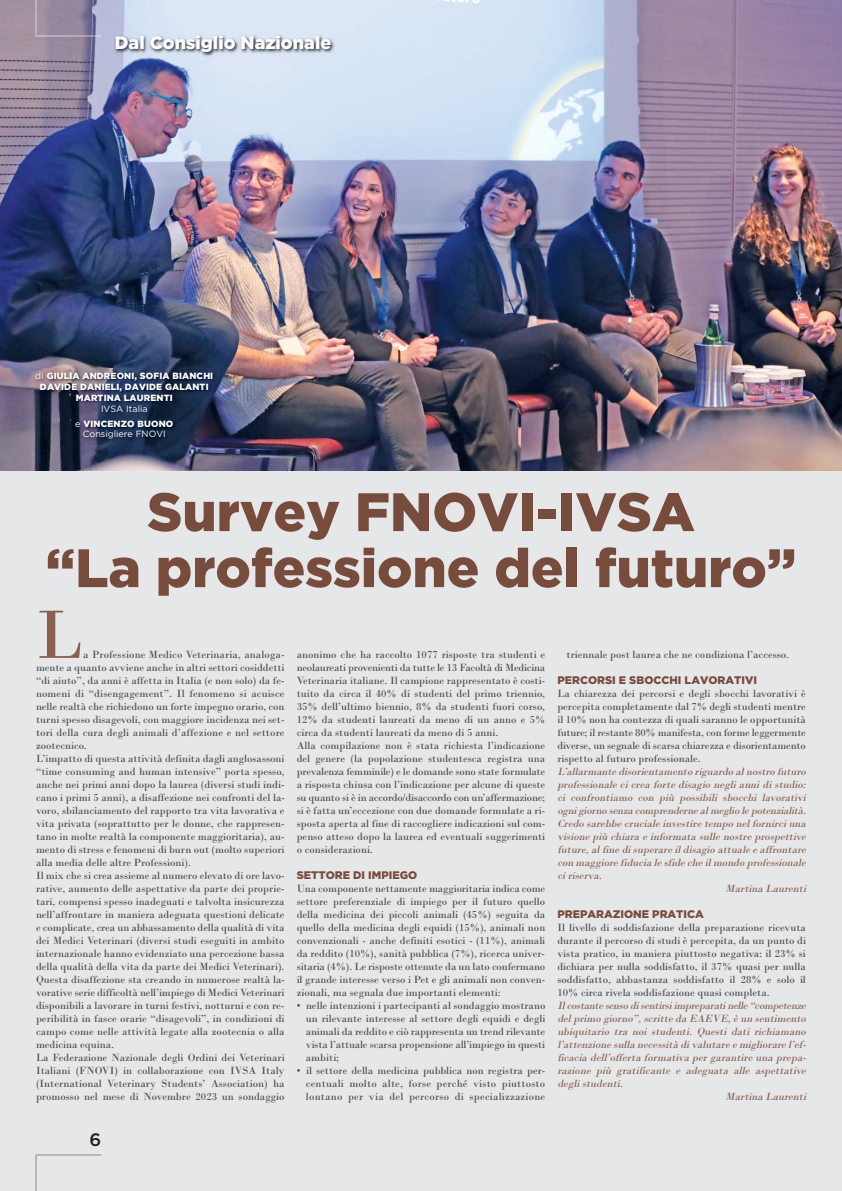
<style>
.page{position:relative;width:842px;height:1191px;background:#e6e7e8}
.page>*{position:absolute;margin:0;border:0;box-sizing:border-box;transform-origin:0 0}
.t1{font:72px "Bodoni";color:#885f50}
.t2{font:900 54px/56px "Gotham";color:#784c3d;text-align:center}
.t3{font:900 18px "Gotham";color:#fff}
.t4{font:500 18px "Gotham";color:#231f20}
.t5{font:11px/13px "Bodoni";color:#4c4c4e;text-align:justify}
.t6{font:italic 11px "Bodoni";color:#885f50}
.t7{font:900 11px "Gotham";color:#784c3d}
.t8{font:900 9px/10.8px "Gotham";letter-spacing:.015em;color:#fff;text-align:center}
.t9{font:9px "Gotham";color:#fff}
.s1{font-weight:400}
</style>
<div class="page">
<img style="left:0;top:0;width:841px;height:471px">
<svg style="left:36px;top:1154px;width:66px;height:37px"></svg>
<svg style="left:36px;top:0;width:66px;height:37px;background:#958ca4"></svg>
<img style="left:111px;top:30px;width:302px;height:66px">
<img style="left:0;top:368px;width:256px;height:101px">
<h3 class="t3" style="left:115px;top:36px;width:218px">Dal Consiglio Nazionale</h3>
<p class="t8" style="left:35px;top:371px;width:179px"><span class="s1">di</span> GIULIA ANDREONI, SOFIA BIANCHI<br>DAVIDE DANIELI, DAVIDE GALANTI<br>MARTINA LAURENTI</p>
<p class="t8" style="left:75px;top:401px;width:100px;line-height:15px"><span class="s1">IVSA Italia<br>e</span> VINCENZO BUONO</p>
<p class="t9" style="left:83px;top:431px;width:84px">Consigliere FNOVI</p>
<h2 class="t2" style="left:46px;top:488px;width:752px">Survey FNOVI-IVSA<br>“La professione del futuro”</h2>
<h1 class="t1" style="left:36px;top:610px;width:48px">L</h1>
<p class="t5" style="left:36px;top:649px;width:251px;text-align:left;text-indent:47px">a Professione Medico Veterinaria, analoga&shy;mente a quanto avviene anche in altri settori cosiddetti “di aiuto”, da anni è affetta in Italia (e non solo) da fe&shy;nomeni di “disengagement”. Il fenomeno si acuisce nelle realtà che richiedono un forte impegno orario, con turni spesso disagevoli, con maggiore incidenza nei set&shy;tori della cura degli animali d’affezione e nel settore zootecnico.<br>L’impatto di questa attività definita dagli anglosassoni “time consuming and human intensive” porta spesso, anche nei primi anni dopo la laurea (diversi studi indi&shy;cano i primi 5 anni), a disaffezione nei confronti del la&shy;voro, sbilanciamento del rapporto tra vita lavorativa e vita privata (soprattutto per le donne, che rappresen&shy;tano in molte realtà la componente maggioritaria), au&shy;mento di stress e fenomeni di burn out (molto superiori alla media delle altre Professioni).<br>Il mix che si crea assieme al numero elevato di ore lavo&shy;rative, aumento delle aspettative da parte dei proprie&shy;tari, compensi spesso inadeguati e talvolta insicurezza nell’affrontare in maniera adeguata questioni delicate e complicate, crea un abbassamento della qualità di vita dei Medici Veterinari (diversi studi eseguiti in ambito internazionale hanno evidenziato una percezione bassa della qualità della vita da parte dei Medici Veterinari).<br>Questa disaffezione sta creando in numerose realtà la&shy;vorative serie difficoltà nell’impiego di Medici Veterinari disponibili a lavorare in turni festivi, notturni e con re&shy;peribilità in fasce orarie “disagevoli”, in condizioni di campo come nelle attività legate alla zootecnia o alla medicina equina.<br>La Federazione Nazionale degli Ordini dei Veterinari Italiani (FNOVI) in collaborazione con IVSA Italy (International Veterinary Students’ Association) ha promosso nel mese di Novembre 2023 un sondaggio</p>
<p class="t5" style="left:297px;top:649px;width:250px;text-align:left">anonimo che ha raccolto 1077 risposte tra studenti e neolaureati provenienti da tutte le 13 Facoltà di Medicina Veterinaria italiane. Il campione rappresentato è costi&shy;tuito da circa il 40% di studenti del primo triennio, 35% dell’ultimo biennio, 8% da studenti fuori corso, 12% da studenti laureati da meno di un anno e 5% circa da studenti laureati da meno di 5 anni.<br>Alla compilazione non è stata richiesta l’indicazione del genere (la popolazione studentesca registra una prevalenza femminile) e le domande sono state formulate a risposta chiusa con l’indicazione per alcune di queste su quanto si è in accordo/disaccordo con un’affermazione; si è fatta un’eccezione con due domande formulate a ri&shy;sposta aperta al fine di raccogliere indicazioni sul com&shy;penso atteso dopo la laurea ed eventuali suggerimenti o considerazioni.</p>
<p class="t7" style="left:297px;top:870px;width:122px">SETTORE DI IMPIEGO</p>
<p class="t5" style="left:297px;top:883px;width:250px">Una componente nettamente maggioritaria indica come settore preferenziale di impiego per il futuro quello della medicina dei piccoli animali (45%) seguita da quello della medicina degli equidi (15%), animali non convenzionali - anche definiti esotici - (11%), animali da reddito (10%), sanità pubblica (7%), ricerca univer&shy;sitaria (4%). Le risposte ottenute da un lato confermano il grande interesse verso i Pet e gli animali non conven&shy;zionali, ma segnala due importanti elementi:</p>
<p class="t5" style="left:306px;top:1000px;width:241px;text-indent:-9px">• nelle intenzioni i partecipanti al sondaggio mostrano un rilevante interesse al settore degli equidi e degli animali da reddito e ciò rappresenta un trend rilevante vista l’attuale scarsa propensione all’impiego in questi ambiti;</p>
<p class="t5" style="left:306px;top:1065px;width:241px;text-indent:-9px">• il settore della medicina pubblica non registra per&shy;centuali molto alte, forse perché visto piuttosto lontano per via del percorso di specializzazione</p>
<p class="t5" style="left:567px;top:649px;width:224px">triennale post laurea che ne condiziona l’accesso.</p>
<p class="t7" style="left:557px;top:675px;width:201px">PERCORSI E SBOCCHI LAVORATIVI</p>
<p class="t5" style="left:557px;top:688px;width:250px">La chiarezza dei percorsi e degli sbocchi lavorativi è percepita completamente dal 7% degli studenti mentre il 10% non ha contezza di quali saranno le opportunità future; il restante 80% manifesta, con forme leggermente diverse, un segnale di scarsa chiarezza e disorientamento rispetto al futuro professionale.</p>
<p class="t6" style="left:557px;top:767px;width:252px">L’allarmante disorientamento riguardo alnostro futuro</p>
<p class="t6" style="left:557px;top:780px;width:252px">professionale ci crea forte disagio negli anni di studio:</p>
<p class="t6" style="left:557px;top:793px;width:252px">ci confrontiamo con più possibili sbocchi lavorativi</p>
<p class="t6" style="left:557px;top:806px;width:252px">ognigiorno senza comprenderne almeglio le potenzialità.</p>
<p class="t6" style="left:557px;top:819px;width:252px">Credo sarebbe cruciale investire tempo nelfornirciuna</p>
<p class="t6" style="left:557px;top:832px;width:252px">visione più chiara e informata sulle nostre prospettive</p>
<p class="t6" style="left:557px;top:845px;width:252px">future,alfine disuperare ildisagio attuale e affrontare</p>
<p class="t6" style="left:557px;top:858px;width:252px">con maggiore fiducia le sfide che ilmondo professionale</p>
<p class="t6" style="left:557px;top:871px;width:48px">ciriserva.</p>
<p class="t6" style="left:725px;top:884px;width:84px">Martina Laurenti</p>
<p class="t7" style="left:557px;top:909px;width:148px">PREPARAZIONE PRATICA</p>
<p class="t5" style="left:557px;top:922px;width:250px">Il livello di soddisfazione della preparazione ricevuta durante il percorso di studi è percepita, da un punto di vista pratico, in maniera piuttosto negativa: il 23% si dichiara per nulla soddisfatto, il 37% quasi per nulla soddisfatto, abbastanza soddisfatto il 28% e solo il 10% circa rivela soddisfazione quasi completa.</p>
<p class="t6" style="left:557px;top:1001px;width:252px">Ilcostantesenso disentirsiimpreparatinelle“competenze</p>
<p class="t6" style="left:557px;top:1014px;width:252px">delprimo giorno”,scritte da EAEVE,è un sentimento</p>
<p class="t6" style="left:557px;top:1027px;width:252px">ubiquitario tra noi studenti. Questi dati richiamano</p>
<p class="t6" style="left:557px;top:1040px;width:252px">l’attenzione sulla necessità divalutare e migliorare l’ef-</p>
<p class="t6" style="left:557px;top:1053px;width:252px">ficacia dell’offerta formativa per garantire una prepa-</p>
<p class="t6" style="left:557px;top:1066px;width:252px">razione più gratificante e adeguata alle aspettative</p>
<p class="t6" style="left:557px;top:1079px;width:69px">deglistudenti.</p>
<p class="t6" style="left:725px;top:1092px;width:84px">Martina Laurenti</p>
<h3 class="t4" style="left:89px;top:1133px;width:13px">6</h3>
</div>
